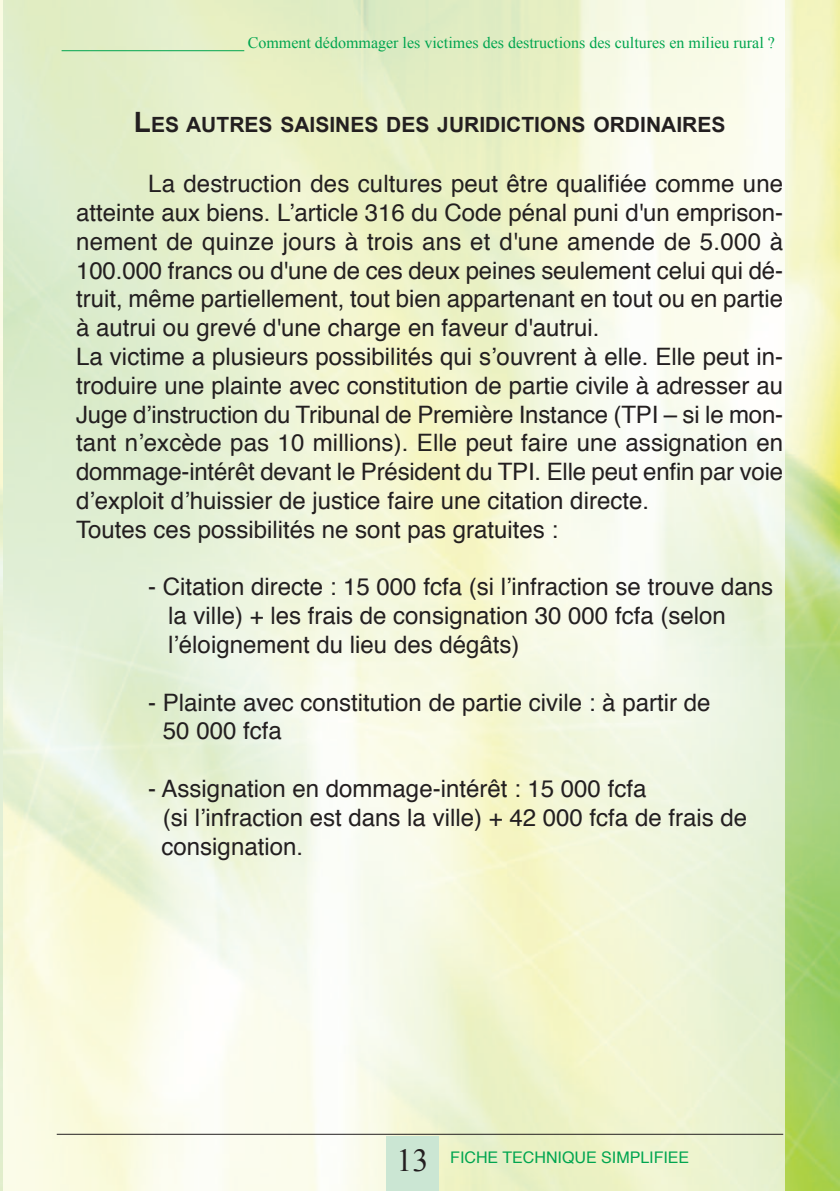
<style>
.page{position:relative;width:840px;height:1191px;background:#fff}
.page>*{position:absolute;margin:0;border:0;box-sizing:border-box;transform-origin:0 0}
.t1{font:32px "Times New Roman";color:#231f20}
.t2{font:24px/28.8px "Helvetica";color:#231f20}
.t3{font:700 21px "Arial";color:#231f20}
.t4{font:16px "Times New Roman";color:#00a54f}
.t5{font:16px "Helvetica";color:#00a54f}
.s1{font-size:28px}
</style>
<div class="page">
<img style="left:3px;top:0;width:781px;height:1191px">
<img style="left:784px;top:0;width:55px;height:1191px">
<div style="left:386px;top:1136px;width:52px;height:54px;background:#cbe6d3"></div>
<hr style="left:62px;top:50px;width:182px;height:1px;background:#00a54f">
<hr style="left:57px;top:1133px;width:725px;height:1px;background:#231f20">
<p class="t4" style="left:248px;top:34px;width:528px">Comment dédommager les victimes des destructions des cultures en milieu rural ?</p>
<p class="t3" style="left:134px;top:113px;width:592px"><span class="s1">L</span>ES AUTRES SAISINES DES JURIDICTIONS ORDINAIRES</p>
<p class="t2" style="left:76px;top:171px;width:708px;text-indent:72px">La destruction des cultures peut être qualifiée comme une atteinte aux biens. L’article 316 du Code pénal puni d'un emprison&shy;nement de quinze jours à trois ans et d'une amende de 5.000 à 100.000 francs ou d'une de ces deux peines seulement celui qui dé&shy;truit, même partiellement, tout bien appartenant en tout ou en partie à autrui ou grevé d'une charge en faveur d'autrui.<br>La victime a plusieurs possibilités qui s’ouvrent à elle. Elle peut in&shy;troduire une plainte avec constitution de partie civile à adresser au Juge d’instruction du Tribunal de Première Instance (TPI – si le mon&shy;tant n’excède pas 10 millions). Elle peut faire une assignation en dommage-intérêt devant le Président du TPI. Elle peut enfin par voie d’exploit d’huissier de justice faire une citation directe.<br>Toutes ces possibilités ne sont pas gratuites :</p>
<p class="t2" style="left:168px;top:574px;width:606px;text-indent:-20px">- Citation directe : 15 000 fcfa (si l’infraction se trouve dans la ville) + les frais de consignation 30 000 fcfa (selon l’éloignement du lieu des dégâts)</p>
<p class="t2" style="left:163px;top:690px;width:548px;text-indent:-15px">- Plainte avec constitution de partie civile : à partir de<br>50 000 fcfa</p>
<p class="t2" style="left:161px;top:776px;width:586px;text-indent:-13px">- Assignation en dommage-intérêt : 15 000 fcfa<br>(si l’infraction est dans la ville) + 42 000 fcfa de frais de consignation.</p>
<h1 class="t1" style="left:396px;top:1142px;width:33px">13</h1>
<p class="t5" style="left:450px;top:1151px;width:240px">FICHE TECHNIQUE SIMPLIFIEE</p>
</div>
